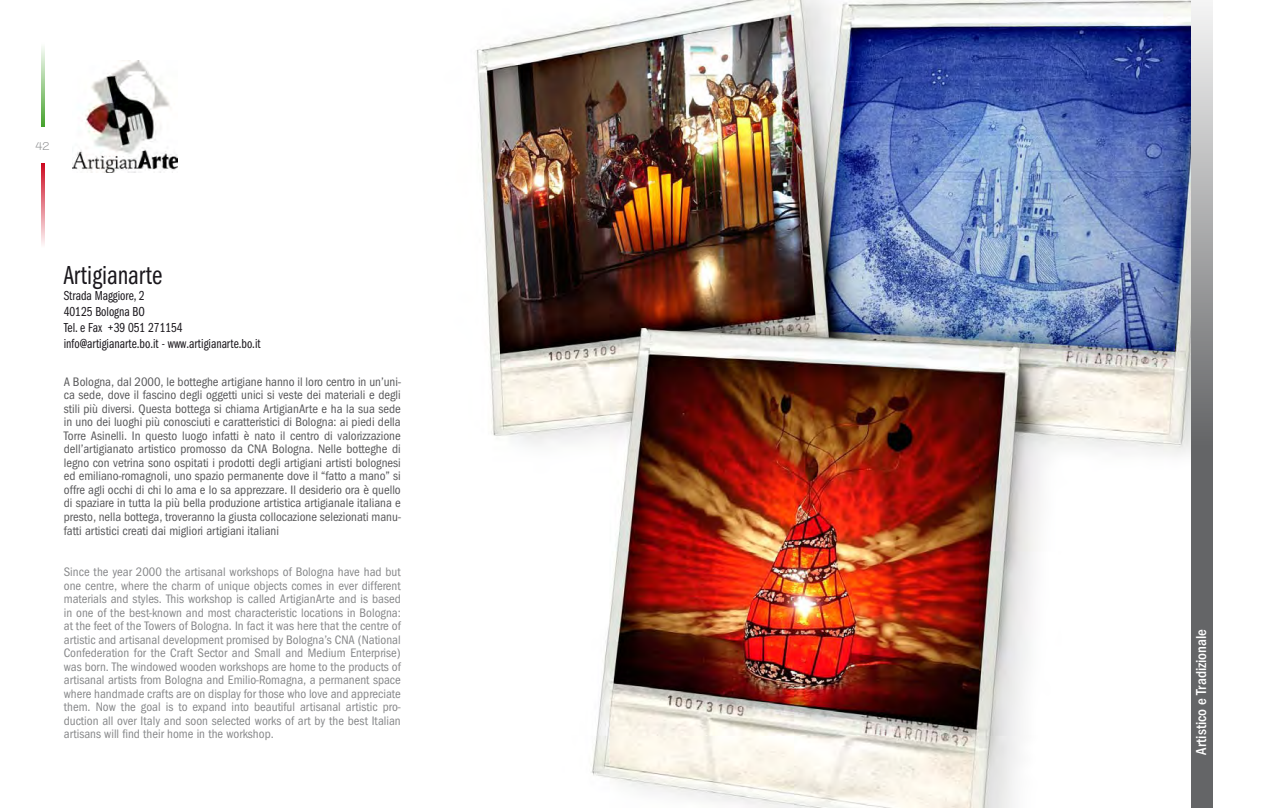
<style>
.page{position:relative;width:1276px;height:808px;background:#fff}
.page>*{position:absolute;margin:0;border:0;box-sizing:border-box;transform-origin:0 0}
.t1{font:27px "Franklin Gothic LT Book Cmpr";color:#1a171c}
.t2{font:15px "Franklin Got Cd Md ITC";color:#fff}
.t3{font:13.5px/16.2px "Franklin Gothic LT Book Cmpr";color:#1a171c}
.t4{font:12.75px/13.5px "Franklin Got Cd ITC";color:#87888a;text-align:justify}
.t5{font:12.75px/13.5px "Franklin Got Cd ITC";color:#58585a;text-align:justify}
.t6{font:700 12px "Walkway";color:#87888a}
</style>
<div class="page">
<svg style="left:1191px;top:2px;width:21px;height:806px;background:#8b8c8e"></svg>
<hr style="left:41px;top:163px;width:3px;height:84px;background:#cd071e">
<hr style="left:41px;top:43px;width:3px;height:84px;background:#44a12b">
<img style="left:72px;top:60px;width:105px;height:113px">
<img style="left:476px;top:0;width:715px;height:808px">
<p class="t6" style="left:36px;top:140px;width:16px">42</p>
<h1 class="t1" style="left:64px;top:260px;width:100px">Artigianarte</h1>
<p class="t3" style="left:64px;top:287px;width:198px">Strada Maggiore, 2<br>40125 Bologna BO<br>Tel. e Fax +39 051 271154 info@artigianarte.bo.it - www.artigianarte.bo.it</p>
<p class="t5" style="left:64px;top:375px;width:338px">A Bologna, dal 2000, le botteghe artigiane hanno il loro centro in un’uni&shy;ca sede, dove il fascino degli oggetti unici si veste dei materiali e degli stili più diversi. Questa bottega si chiama ArtigianArte e ha la sua sede in uno dei luoghi più conosciuti e caratteristici di Bologna: ai piedi della Torre Asinelli. In questo luogo infatti è nato il centro di valorizzazione dell’artigianato artistico promosso da CNA Bologna. Nelle botteghe di legno con vetrina sono ospitati i prodotti degli artigiani artisti bolognesi ed emiliano-romagnoli, uno spazio permanente dove il “fatto a mano” si offre agli occhi di chi lo ama e lo sa apprezzare. Il desiderio ora è quello di spaziare in tutta la più bella produzione artistica artigianale italiana e presto, nella bottega, troveranno la giusta collocazione selezionati manu&shy;fatti artistici creati dai migliori artigiani italiani</p>
<p class="t4" style="left:64px;top:565px;width:338px">Since the year 2000 the artisanal workshops of Bologna have had but one centre, where the charm of unique objects comes in ever different materials and styles. This workshop is called ArtigianArte and is based in one of the best-known and most characteristic locations in Bologna: at the feet of the Towers of Bologna. In fact it was here that the centre of artistic and artisanal development promised by Bologna’s CNA (National Confederation for the Craft Sector and Small and Medium Enterprise) was born. The windowed wooden workshops are home to the products of artisanal artists from Bologna and Emilio-Romagna, a permanent space where handmade crafts are on display for those who love and appreciate them. Now the goal is to expand into beautiful artisanal artistic pro&shy;duction all over Italy and soon selected works of art by the best Italian artisans will find their home in the workshop.</p>
<p class="t2" style="left:1192px;top:755px;width:127px;rotate:-90deg">Artistico e Tradizionale</p>
</div>
